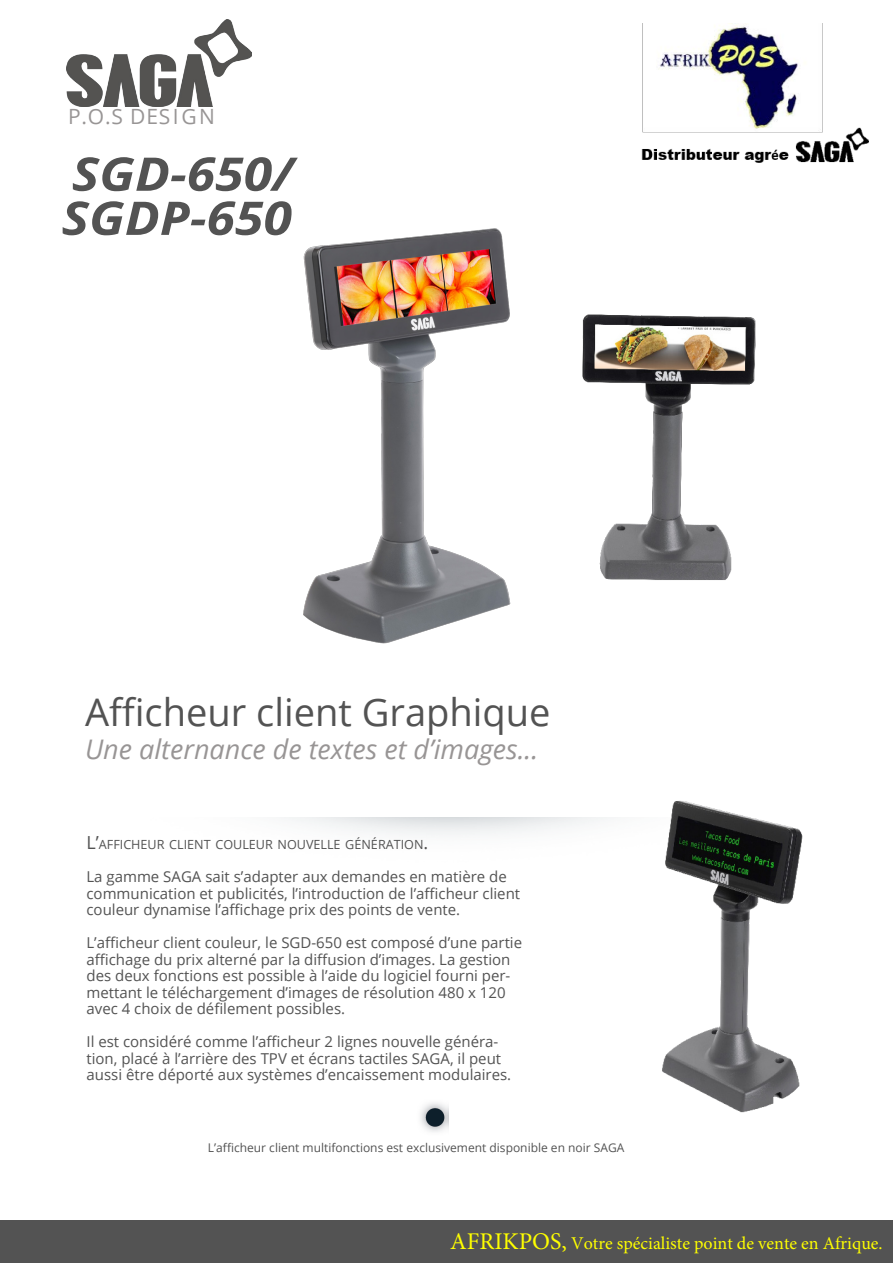
<style>
.page{position:relative;width:893px;height:1263px;background:#fff}
.page>*{position:absolute;margin:0;border:0;box-sizing:border-box;transform-origin:0 0}
.t1{font:italic 700 46.35px "Open Sans";color:#535353;scale:1.12 1}
.t2{font:38.1px "Open Sans";color:#535353}
.t3{font:italic 27px "Open Sans";color:#989595}
.t4{font:21px "Open Sans";letter-spacing:.12em;color:#989595}
.t5{font:18px "Minion Pro";color:#ff0}
.t6{font:15px/16.5px "Open Sans";color:#535353}
.t7{font:12.6px "Open Sans";color:#535353}
.t8{font:12px "Open Sans";color:#535353}
.s1{font-size:18px}
.s2{font-size:24px}
</style>
<div class="page">
<div style="left:0;top:1220px;width:893px;height:43px;background:#535353"></div>
<img style="left:67px;top:20px;width:185px;height:87px">
<img style="left:420px;top:1103px;width:29px;height:29px">
<img style="left:582px;top:314px;width:174px;height:266px">
<img style="left:625px;top:800px;width:178px;height:313px">
<img style="left:303px;top:228px;width:208px;height:416px">
<img style="left:641px;top:24px;width:227px;height:139px">
<p class="t4" style="left:68px;top:101px;width:148px">P.O.S DESIGN</p>
<p class="t1" style="left:72px;top:141px;width:200px">SGD-650/</p>
<p class="t1" style="left:62px;top:185px;width:207px">SGDP-650</p>
<p class="t2" style="left:85px;top:686px;width:467px">Afficheur client Graphique</p>
<p class="t3" style="left:85px;top:731px;width:455px">Une alternance de textes et d’images...</p>
<p class="t7" style="left:86px;top:836px;width:343px"><span class="s1">L’</span>AFFICHEUR CLIENT COULEUR NOUVELLE GÉNÉRATION<span class="s1">.</span></p>
<p class="t6" style="left:86px;top:868px;width:435px">La gamme SAGA sait s’adapter aux demandes en matière de communication et publicités, l’introduction de l’afficheur client couleur dynamise l’affichage prix des points de vente.</p>
<p class="t6" style="left:86px;top:934px;width:437px">L’afficheur client couleur, le SGD-650 est composé d’une partie affichage du prix alterné par la diffusion d’images. La gestion des deux fonctions est possible à l’aide du logiciel fourni per&shy;mettant le téléchargement d’images de résolution 480 x 120 avec 4 choix de défilement possibles.</p>
<p class="t6" style="left:86px;top:1033px;width:426px">Il est considéré comme l’afficheur 2 lignes nouvelle généra&shy;tion, placé à l’arrière des TPV et écrans tactiles SAGA, il peut aussi être déporté aux systèmes d’encaissement modulaires.</p>
<p class="t8" style="left:208px;top:1139px;width:418px">L’afficheur client multifonctions est exclusivement disponible en noir SAGA</p>
<p class="t5" style="left:450px;top:1231px;width:434px"><span class="s2">AFRIKPOS,</span> Votre spécialiste point de vente en Afrique.</p>
</div>
